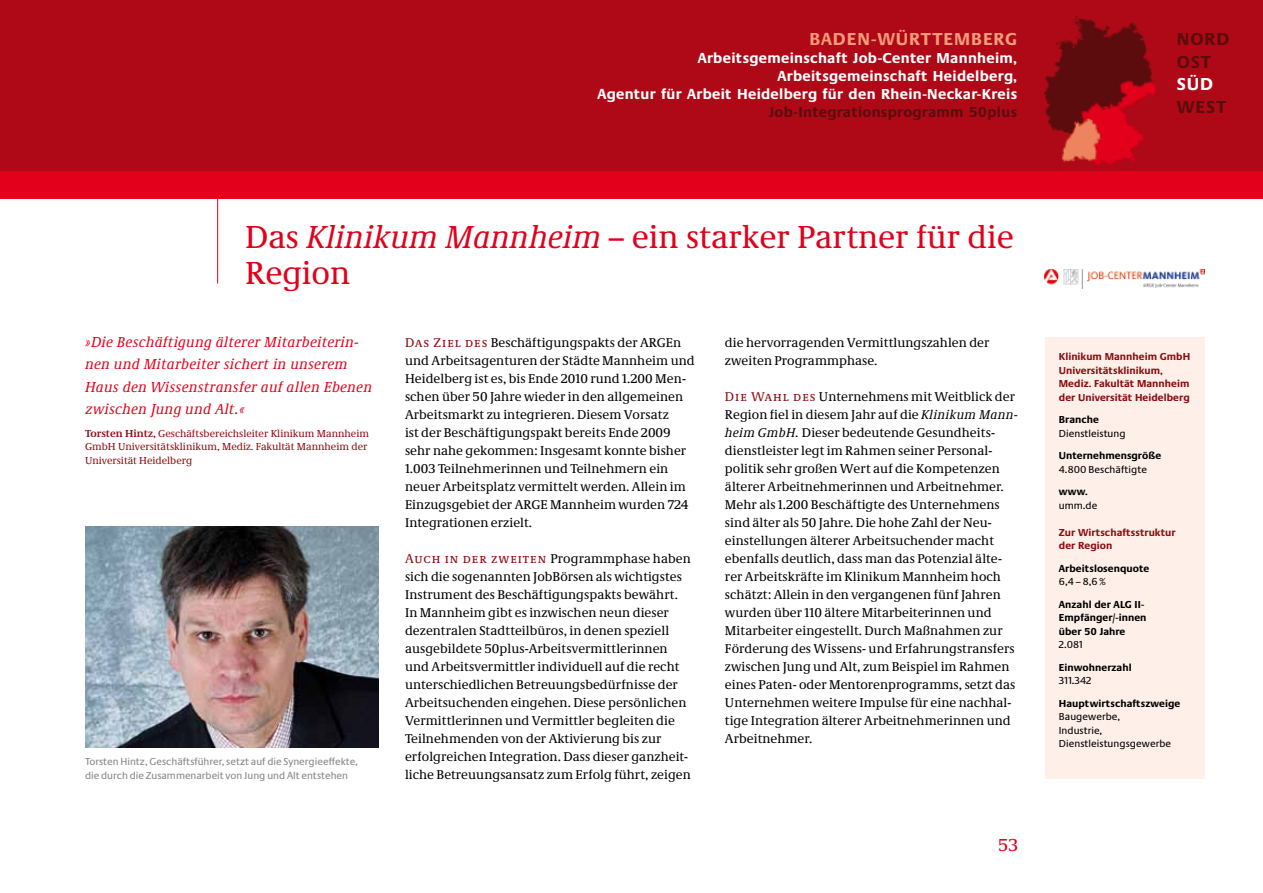
<style>
.page{position:relative;width:1263px;height:893px;background:#fff}
.page>*{position:absolute;margin:0;border:0;box-sizing:border-box;transform-origin:0 0}
.t1{font:33px/36px "Neue Demos";color:#e2001a}
.t2{font:700 18px "Neue Praxis";color:#f29a79}
.t3{font:700 18px/22.5px "Neue Praxis";letter-spacing:.05em;color:#5c0c0c}
.t4{font:700 18px "Neue Praxis";color:#fff}
.t5{font:18px "Neue Demos";color:#e2001a}
.t6{font:italic 15px/22.5px "Neue Demos";letter-spacing:.02em;color:#e2001a}
.t7{font:700 15px/18px "Neue Praxis";letter-spacing:.02em;color:#fff;text-align:right}
.t8{font:700 15px "Neue Praxis";letter-spacing:.02em;color:#5c0c0c}
.t9{font:13.2px/18px "Neue Demos";letter-spacing:.005em;color:#000}
.t10{font:10.5px/13.5px "Neue Demos";color:#8b0e13}
.t11{font:700 10.5px/13.5px "Neue Praxis";letter-spacing:.005em;color:#000}
.t12{font:700 10.5px/13.5px "Neue Praxis";letter-spacing:.005em;color:#8b0e13}
.t13{font:10.5px/13.5px "Neue Praxis";color:#87888a}
.t14{font:10.5px/13.5px "Neue Praxis";letter-spacing:.005em;color:#000}
.s1{font-style:italic}
.s2{font-weight:700}
.s3{font-family:"Neue Demos SC Os F";color:#8b0e13}
</style>
<div class="page">
<div style="left:0;top:0;width:1263px;height:198px;background:#af0917"></div>
<div style="left:0;top:171px;width:1263px;height:27px;background:#e2001a"></div>
<div style="left:1045px;top:338px;width:160px;height:440px;background:#fef0e9"></div>
<hr style="left:217px;top:180px;width:1px;height:103px;background:#e2001a">
<img style="left:85px;top:526px;width:293px;height:221px">
<img style="left:1045px;top:269px;width:160px;height:19px">
<img style="left:1045px;top:16px;width:111px;height:150px">
<h2 class="t2" style="left:809px;top:28px;width:25px">Baden</h2>
<h2 class="t2" style="left:871px;top:28px;width:20px">-württemberg</h2>
<p class="t7" style="left:597px;top:49px;width:421px">Arbeitsgemeinschaft Job-Center Mannheim,<br>Arbeitsgemeinschaft Heidelberg,<br>Agentur für Arbeit Heidelberg für den Rhein-Neckar-Kreis</p>
<p class="t8" style="left:769px;top:103px;width:250px">Job-Integrationsprogramm 50plus</p>
<h2 class="t3" style="left:1177px;top:28px;width:54px">NORD<br>OST</h2>
<h2 class="t3" style="left:1177px;top:95px;width:51px">WEST</h2>
<h2 class="t4" style="left:1177px;top:73px;width:38px">SÜD</h2>
<h1 class="t1" style="left:245px;top:218px;width:770px">Das <span class="s1">Klinikum Mannheim</span> – ein starker Partner für die<br>Region</h1>
<p class="t6" style="left:85px;top:330px;width:289px">»Die Beschäftigung älterer Mitarbeiterin&shy;nen und Mitarbeiter sichert in unserem Haus den Wissenstransfer auf allen Ebenen zwischen Jung und Alt.«</p>
<p class="t10" style="left:85px;top:426px;width:285px"><span class="s2">Torsten Hintz,</span> Geschäftsbereichsleiter Klinikum Mannheim<br>GmbH Universitätsklinikum, Mediz. Fakultät Mannheim der<br>Universität Heidelberg</p>
<p class="t13" style="left:85px;top:755px;width:274px">Torsten Hintz, Geschäftsführer, setzt auf die Synergieeffekte, die durch die Zusammenarbeit von Jung und Alt entstehen</p>
<p class="t9" style="left:405px;top:333px;width:291px"><span class="s3">Das Ziel des</span> Beschäftigungspakts der ARGEn und Arbeitsagenturen der Städte Mannheim und Heidelberg ist es, bis Ende 2010 rund 1.200 Men&shy;schen über 50 Jahre wieder in den allgemeinen Arbeitsmarkt zu integrieren. Diesem Vorsatz<br>ist der Beschäftigungspakt bereits Ende 2009 sehr nahe gekommen: Insgesamt konnte bisher 1.003 Teilnehmerinnen und Teilnehmern ein neuer Arbeitsplatz vermittelt werden. Allein im Einzugsgebiet der ARGE Mannheim wurden 724<br>Integrationen erzielt.</p>
<p class="t9" style="left:405px;top:549px;width:287px"><span class="s3">Auch in der zweiten</span> Programmphase haben sich die sogenannten JobBörsen als wichtigstes Instrument des Beschäftigungspakts bewährt.<br>In Mannheim gibt es inzwischen neun dieser dezentralen Stadtteilbüros, in denen speziell ausgebildete 50plus-Arbeitsvermittlerinnen und Arbeitsvermittler individuell auf die recht unterschiedlichen Betreuungsbedürfnisse der Arbeitsuchenden eingehen. Diese persönlichen Vermittlerinnen und Vermittler begleiten die Teilnehmenden von der Aktivierung bis zur erfolgreichen Integration. Dass dieser ganzheit&shy;liche Betreuungsansatz zum Erfolg führt, zeigen</p>
<p class="t9" style="left:725px;top:333px;width:266px">die hervorragenden Vermittlungszahlen der zweiten Programmphase.</p>
<p class="t9" style="left:725px;top:387px;width:294px"><span class="s3">Die Wahl des</span> Unternehmens mit Weitblick der Region fiel in diesem Jahr auf die <span class="s1">Klinikum Mann&shy;heim GmbH.</span> Dieser bedeutende Gesundheits&shy;dienstleister legt im Rahmen seiner Personal&shy;politik sehr großen Wert auf die Kompetenzen älterer Arbeitnehmerinnen und Arbeitnehmer.<br>Mehr als 1.200 Beschäftigte des Unternehmens sind älter als 50 Jahre. Die hohe Zahl der Neu&shy;einstellungen älterer Arbeitsuchender macht ebenfalls deutlich, dass man das Potenzial älte&shy;rer Arbeitskräfte im Klinikum Mannheim hoch schätzt: Allein in den vergangenen fünf Jahren wurden über 110 ältere Mitarbeiterinnen und Mitarbeiter eingestellt. Durch Maßnahmen zur Förderung des Wissens- und Erfahrungstransfers zwischen Jung und Alt, zum Beispiel im Rahmen eines Paten- oder Mentorenprogramms, setzt das Unternehmen weitere Impulse für eine nachhal&shy;tige Integration älterer Arbeitnehmerinnen und Arbeitnehmer.</p>
<h2 class="t5" style="left:998px;top:834px;width:21px">53</h2>
<p class="t12" style="left:1059px;top:350px;width:133px">Klinikum Mannheim GmbH<br>Universitätsklinikum,<br>Mediz. Fakultät Mannheim der Universität Heidelberg</p>
<p class="t11" style="left:1059px;top:413px;width:42px">Branche</p>
<p class="t14" style="left:1059px;top:426px;width:68px">Dienstleistung</p>
<p class="t11" style="left:1059px;top:449px;width:104px">Unternehmensgröße</p>
<p class="t14" style="left:1059px;top:462px;width:90px">4.800 Beschäftigte</p>
<p class="t11" style="left:1059px;top:485px;width:31px">www.</p>
<p class="t14" style="left:1059px;top:498px;width:40px">umm.de</p>
<p class="t12" style="left:1059px;top:525px;width:118px">Zur Wirtschaftsstruktur der Region</p>
<p class="t11" style="left:1059px;top:561px;width:92px">Arbeitslosenquote</p>
<p class="t14" style="left:1059px;top:575px;width:48px">6,4 – 8,6 %</p>
<p class="t11" style="left:1059px;top:597px;width:89px">Anzahl der ALG II-<br>Empfänger/-innen über 50 Jahre</p>
<p class="t14" style="left:1059px;top:638px;width:25px">2.081</p>
<p class="t11" style="left:1059px;top:660px;width:74px">Einwohnerzahl</p>
<p class="t14" style="left:1059px;top:674px;width:34px">311.342</p>
<p class="t11" style="left:1059px;top:696px;width:123px">Hauptwirtschaftszweige</p>
<p class="t14" style="left:1059px;top:710px;width:114px">Baugewerbe,<br>Industrie,<br>Dienstleistungsgewerbe</p>
</div>
